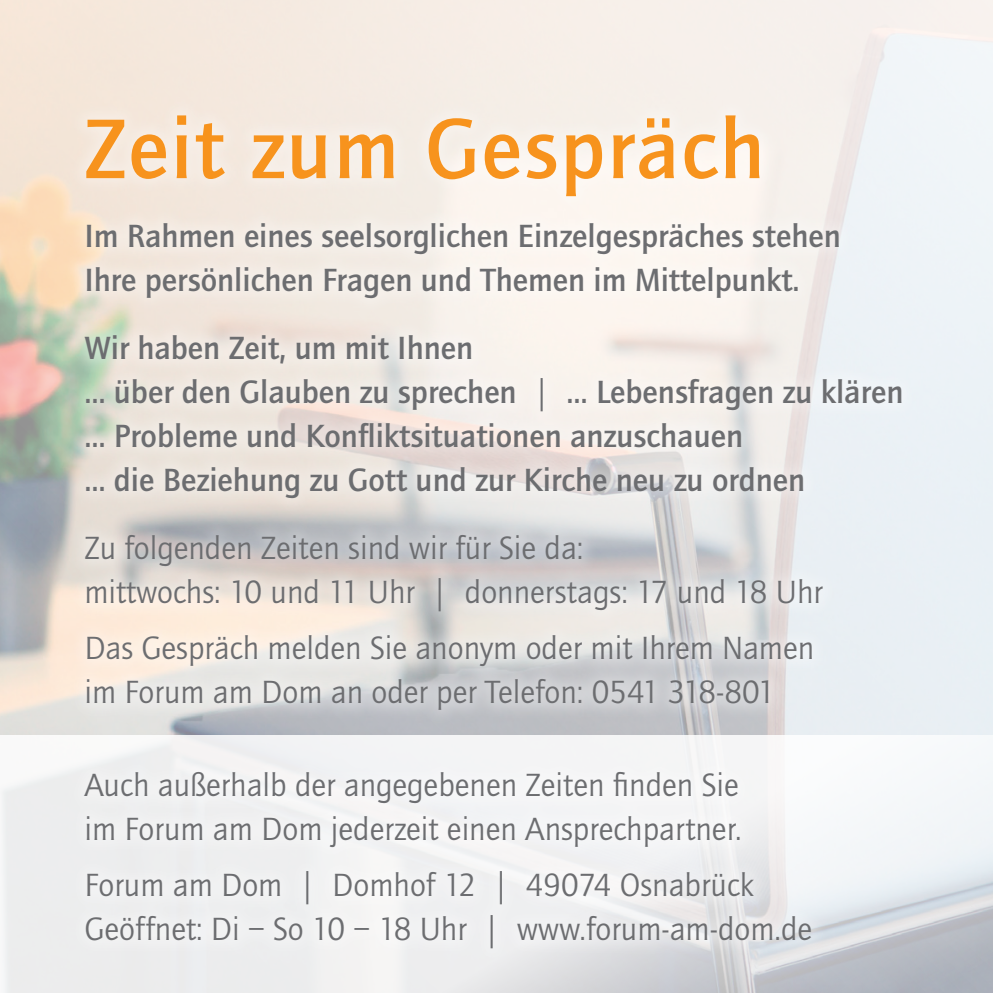
<style>
.page{position:relative;width:993px;height:993px;background:#fff}
.page>*{position:absolute;margin:0;border:0;box-sizing:border-box;transform-origin:0 0}
.t1{font:500 87.5px "Quay Sans";letter-spacing:.025em;color:#f7931d}
.t2{font:33.25px/43.8px "Quay Sans";color:#6c6d70}
.t3{font:500 33.25px/43.8px "Quay Sans";color:#6c6d70}
.s1{font-weight:400}
</style>
<div class="page">
<svg style="left:0;top:734px;width:992px;height:258px"></svg>
<div style="left:66px;top:97px;width:852px;height:868px;background:#fff;opacity:.35"></div>
<h1 class="t1" style="left:84px;top:100px;width:681px">Zeit zum Gespräch</h1>
<p class="t3" style="left:84px;top:214px;width:757px">Im Rahmen eines seelsorglichen Einzelgespräches stehen<br>Ihre persönlichen Fragen und Themen im Mittelpunkt.</p>
<p class="t3" style="left:84px;top:326px;width:820px">Wir haben Zeit, um mit Ihnen<br>… über den Glauben zu sprechen <span class="s1">|</span> … Lebensfragen zu klären … Probleme und Konfliktsituationen anzuschauen<br>… die Beziehung zu Gott und zur Kirche neu zu ordnen</p>
<p class="t2" style="left:84px;top:526px;width:739px">Zu folgenden Zeiten sind wir für Sie da:<br>mittwochs: 10 und 11 Uhr | donnerstags: 17 und 18 Uhr</p>
<p class="t2" style="left:84px;top:626px;width:731px">Das Gespräch melden Sie anonym oder mit Ihrem Namen im Forum am Dom an oder per Telefon: 0541 318-801</p>
<p class="t2" style="left:84px;top:763px;width:658px">Auch außerhalb der angegebenen Zeiten finden Sie im Forum am Dom jederzeit einen Ansprechpartner.</p>
<p class="t2" style="left:84px;top:863px;width:729px">Forum am Dom | Domhof 12 | 49074 Osnabrück<br>Geöffnet: Di – So 10 – 18 Uhr | www.forum-am-dom.de</p>
</div>
